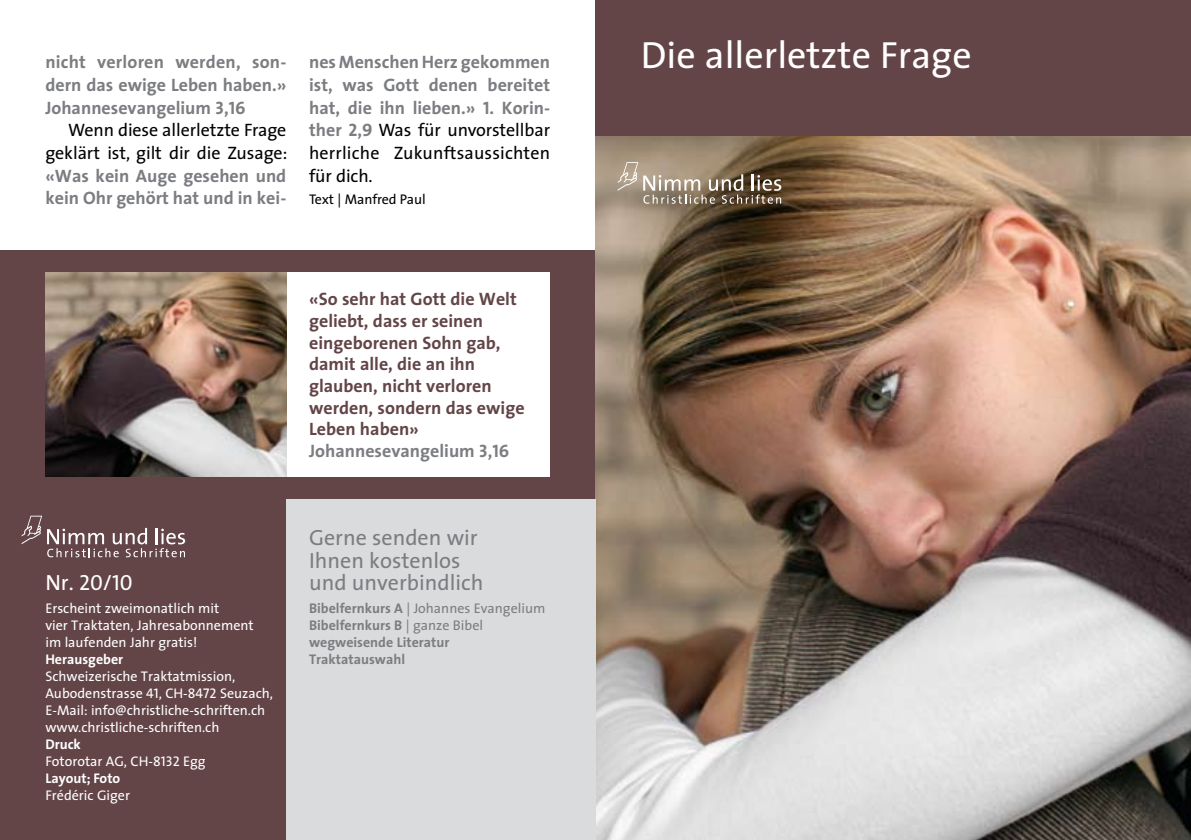
<style>
.page{position:relative;width:1191px;height:840px;background:#fff}
.page>*{position:absolute;margin:0;border:0;box-sizing:border-box;transform-origin:0 0}
.t1{font:38px "The Sans";color:#fff}
.t2{font:22px/22.6px "The Sans";color:#7b7d81}
.t3{font:22px "The Sans Caps";color:#fff}
.t4{font:700 18px/22.6px "The Sans";color:#7b7d81;text-align:justify}
.t5{font:700 18px/21.6px "The Sans";color:#634548}
.t6{font:18px/22.6px "The Sans";letter-spacing:-.005em;color:#000;text-align:right}
.t7{font:14px/17px "The Sans";color:#fff}
.t8{font:700 14px/17px "The Sans";color:#7b7d81}
.t9{font:14px "The Sans";letter-spacing:-.005em;color:#000}
.t10{font:700 14px "The Sans";color:#fff}
.s1{font-family:"The Sans Bold Caps";font-weight:400}
.s2{font-weight:400;color:#000}
.s3{font-family:"The Sans"}
.s4{font-family:"The Sans Caps"}
.s5{font-weight:700}
.s6{color:#7b7d81}
.s7{font-family:"The Sans Bold Caps";font-weight:400;color:#7b7d81}
.s8{font-weight:400}
</style>
<div class="page">
<div style="left:0;top:249px;width:595px;height:250px;background:#634548"></div>
<div style="left:286px;top:272px;width:264px;height:204px;background:#fff"></div>
<div style="left:0;top:476px;width:286px;height:363px;background:#634548"></div>
<div style="left:595px;top:0;width:596px;height:136px;background:#634548"></div>
<img style="left:595px;top:136px;width:596px;height:703px">
<svg style="left:618px;top:162px;width:163px;height:42px;background:#958672"></svg>
<div style="left:286px;top:499px;width:309px;height:340px;background:#dadbdc"></div>
<svg style="left:22px;top:515px;width:163px;height:42px"></svg>
<img style="left:45px;top:272px;width:241px;height:204px">
<p class="t4" style="left:45px;top:50px;width:242px">nicht verloren werden, son&shy;dern das ewige Leben haben.» Johannesevangelium <span class="s1">3,16</span></p>
<p class="t6" style="left:45px;top:118px;width:243px">Wenn diese allerletzte Frage geklärt ist, gilt dir die Zusage:</p>
<p class="t4" style="left:45px;top:164px;width:242px">«Was kein Auge gesehen und kein Ohr gehört hat und in kei-</p>
<p class="t4" style="left:309px;top:50px;width:242px">nes Menschen Herz gekommen ist, was Gott denen bereitet hat, die ihn lieben.» <span class="s1">1</span>. Korin&shy;ther <span class="s1">2,9</span> <span class="s2">Was für unvorstellbar herrliche Zukunftsaussichten für dich.</span></p>
<p class="t9" style="left:309px;top:188px;width:118px">Text | Manfred Paul</p>
<h2 class="t3" style="left:45px;top:564px;width:89px"><span class="s3">Nr.</span> 20/10</h2>
<p class="t7" style="left:45px;top:599px;width:210px">Erscheint zweimonatlich mit<br>vier Traktaten, Jahresabonnement im laufenden Jahr gratis!</p>
<p class="t10" style="left:45px;top:647px;width:79px">Herausgeber</p>
<p class="t7" style="left:45px;top:667px;width:229px">Schweizerische Traktatmission, Aubodenstrasse <span class="s4">41</span>, CH-<span class="s4">8472</span> Seuzach, E-Mail: info@christliche-schriften.ch www.christliche-schriften.ch</p>
<p class="t7" style="left:45px;top:735px;width:162px"><span class="s5">Druck<br></span>Fotorotar AG, CH-<span class="s4">8132</span> Egg<br><span class="s5">Layout; Foto</span></p>
<p class="t7" style="left:45px;top:786px;width:86px">Frédéric Giger</p>
<p class="t5" style="left:309px;top:288px;width:217px">«So sehr hat Gott die Welt geliebt, dass er seinen eingeborenen Sohn gab, damit alle, die an ihn glauben, nicht verloren werden, sondern das ewige<br>Leben haben»<br><span class="s6">Johannesevangelium</span> <span class="s7">3,16</span></p>
<h2 class="t2" style="left:309px;top:525px;width:176px">Gerne senden wir<br>Ihnen kostenlos und unverbindlich</h2>
<p class="t8" style="left:309px;top:599px;width:238px">Bibelfernkurs A <span class="s8">| Johannes Evangelium<br></span>Bibelfernkurs B <span class="s8">| ganze Bibel </span>wegweisende Literatur<br>Traktatauswahl</p>
<h1 class="t1" style="left:641px;top:24px;width:332px">Die allerletzte Frage</h1>
</div>
